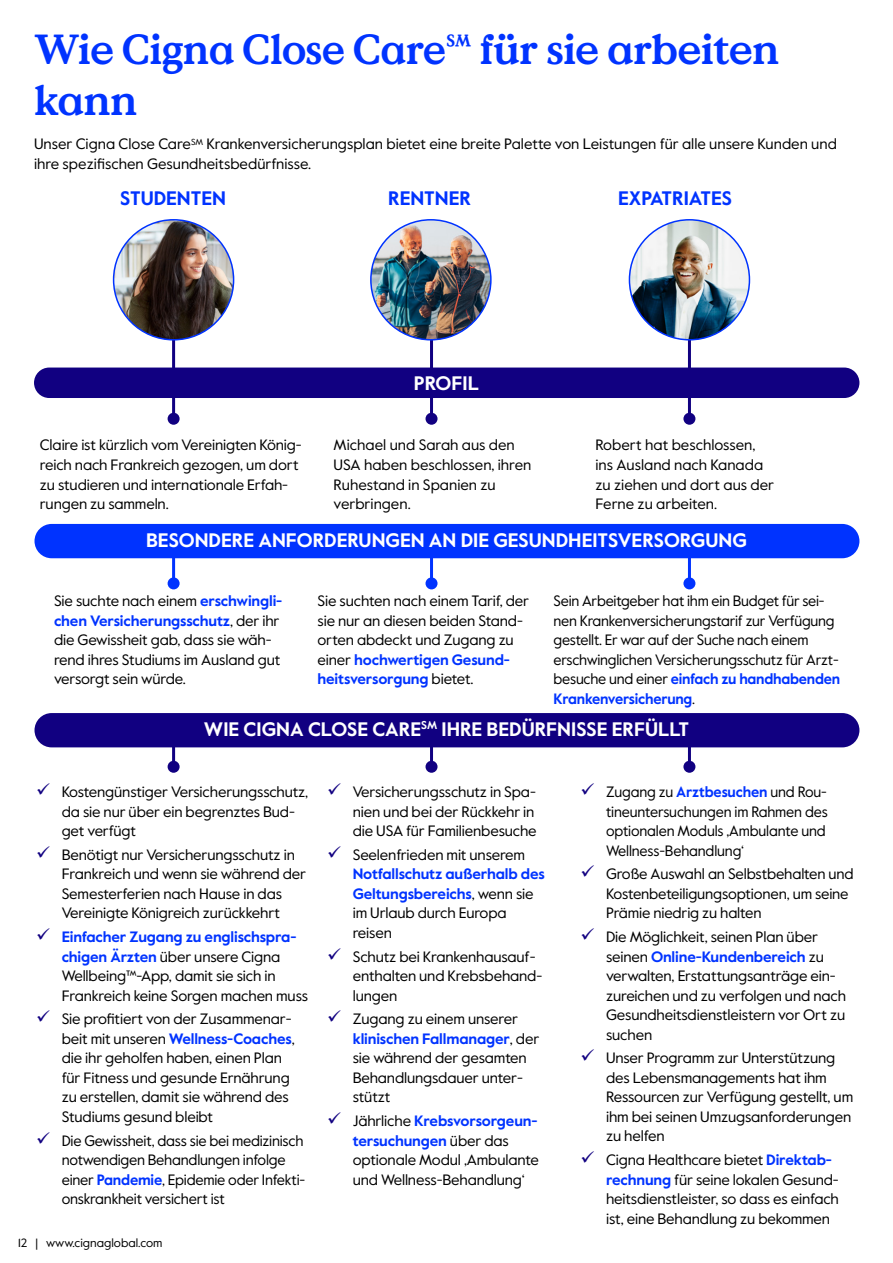
<style>
.page{position:relative;width:893px;height:1263px;background:#fff}
.page>*{position:absolute;margin:0;border:0;box-sizing:border-box;transform-origin:0 0}
.t1{font:700 42px/50.4px "Value Serif Pro";letter-spacing:-.02em;color:#03f}
.t2{font:700 19.5px "Value Sans Pro";color:#fff}
.t3{font:700 19.5px "Value Sans Pro";color:#03f}
.t4{font:15px/19.5px "Value Sans Pro";letter-spacing:-.01em;color:#000}
.t5{font:15px/19.5px "Value Sans Pro";letter-spacing:-.01em;color:#000;scale:.96 1}
.t6{font:12px "Value Sans Pro";color:#000}
.s1{font-weight:700;color:#03f}
.s2{color:#110081}
</style>
<div class="page">
<hr style="left:430px;top:546px;width:3px;height:37px;background:#03f">
<div style="left:425px;top:577px;width:12px;height:12px;background:#03f;border-radius:50%"></div>
<hr style="left:688px;top:546px;width:3px;height:37px;background:#03f">
<div style="left:683px;top:577px;width:12px;height:12px;background:#03f;border-radius:50%"></div>
<hr style="left:172px;top:546px;width:3px;height:37px;background:#03f">
<div style="left:168px;top:577px;width:12px;height:12px;background:#03f;border-radius:50%"></div>
<hr style="left:172px;top:327px;width:3px;height:92px;background:#110081">
<div style="left:168px;top:413px;width:12px;height:12px;background:#110081;border-radius:50%"></div>
<hr style="left:430px;top:327px;width:3px;height:92px;background:#110081">
<div style="left:425px;top:413px;width:12px;height:12px;background:#110081;border-radius:50%"></div>
<hr style="left:688px;top:327px;width:3px;height:92px;background:#110081">
<div style="left:683px;top:413px;width:12px;height:12px;background:#110081;border-radius:50%"></div>
<hr style="left:430px;top:729px;width:3px;height:38px;background:#110081">
<div style="left:425px;top:761px;width:12px;height:12px;background:#110081;border-radius:50%"></div>
<hr style="left:688px;top:729px;width:3px;height:38px;background:#110081">
<div style="left:683px;top:761px;width:12px;height:12px;background:#110081;border-radius:50%"></div>
<hr style="left:172px;top:729px;width:3px;height:38px;background:#110081">
<div style="left:168px;top:761px;width:12px;height:12px;background:#110081;border-radius:50%"></div>
<img style="left:114px;top:220px;width:120px;height:120px;border-radius:60px">
<div style="left:113px;top:219px;width:121px;height:121px;border:2px solid #03f;border-radius:50%"></div>
<img style="left:629px;top:220px;width:120px;height:120px;border-radius:60px">
<div style="left:629px;top:219px;width:121px;height:121px;border:2px solid #03f;border-radius:50%"></div>
<img style="left:371px;top:220px;width:120px;height:120px;border-radius:60px">
<div style="left:370px;top:219px;width:122px;height:121px;border:2px solid #03f;border-radius:50%"></div>
<div style="left:35px;top:524px;width:824px;height:34px;background:#03f;border-radius:17px"></div>
<div style="left:35px;top:713px;width:824px;height:34px;background:#110081;border-radius:17px"></div>
<div style="left:34px;top:368px;width:825px;height:30px;background:#110081;border-radius:15px"></div>
<h1 class="t1" style="left:34px;top:26px;width:747px">Wie Cigna Close Care℠ für sie arbeiten kann</h1>
<p class="t4" style="left:34px;top:135px;width:804px">Unser Cigna Close Care<sup>SM</sup> Krankenversicherungsplan bietet eine breite Palette von Leistungen für alle unsere Kunden und ihre spezifischen Gesundheitsbedürfnisse.</p>
<h2 class="t3" style="left:120px;top:186px;width:107px">STUDENTEN</h2>
<h2 class="t3" style="left:388px;top:186px;width:84px">RENTNER</h2>
<h2 class="t3" style="left:618px;top:186px;width:115px">EXPATRIATES</h2>
<p class="t4" style="left:40px;top:436px;width:263px">Claire ist kürzlich vom Vereinigten König&shy;reich nach Frankreich gezogen, um dort zu studieren und internationale Erfah&shy;rungen zu sammeln.</p>
<h2 class="t2" style="left:414px;top:371px;width:67px">PROFIL</h2>
<p class="t4" style="left:334px;top:436px;width:199px">Michael und Sarah aus den<br>USA haben beschlossen, ihren<br>Ruhestand in Spanien zu verbringen.</p>
<p class="t4" style="left:595px;top:436px;width:180px">Robert hat beschlossen, ins Ausland nach Kanada zu ziehen und dort aus der<br>Ferne zu arbeiten.</p>
<h2 class="t2" style="left:146px;top:529px;width:602px">BESONDERE ANFORDERUNGEN AN DIE GESUNDHEITSVERSORGUNG</h2>
<p class="t4" style="left:54px;top:592px;width:230px">Sie suchte nach einem <span class="s1">erschwingli&shy;chen Versicherungsschutz</span>, der ihr die Gewissheit gab, dass sie wäh&shy;rend ihres Studiums im Ausland gut versorgt sein würde.</p>
<p class="t4" style="left:317px;top:592px;width:213px">Sie suchten nach einem Tarif, der sie nur an diesen beiden Stand&shy;orten abdeckt und Zugang zu einer <span class="s1">hochwertigen Gesund&shy;heitsversorgung</span> bietet.</p>
<p class="t5" style="left:554px;top:592px;width:300px">Sein Arbeitgeber hat ihm ein Budget für sei&shy;nen Krankenversicherungstarif zur Verfügung gestellt. Er war auf der Suche nach einem erschwinglichen Versicherungsschutz für Arzt&shy;besuche und einer <span class="s1">einfach zu handhabenden Krankenversicherung</span>.</p>
<h2 class="t2" style="left:204px;top:717px;width:487px">WIE CIGNA CLOSE CARE<sup>SM</sup> IHRE BEDÜRFNISSE ERFÜLLT</h2>
<p class="t4" style="left:62px;top:782px;width:248px;text-indent:-26px"><span class="s2">✓</span> Kostengünstiger Versicherungsschutz, da sie nur über ein begrenztes Bud&shy;get verfügt</p>
<p class="t4" style="left:62px;top:845px;width:246px;text-indent:-26px"><span class="s2">✓</span> Benötigt nur Versicherungsschutz in Frankreich und wenn sie während der Semesterferien nach Hause in das Vereinigte Königreich zurückkehrt</p>
<p class="t4" style="left:62px;top:927px;width:248px;text-indent:-26px"><span class="s2">✓</span> <span class="s1">Einfacher Zugang zu englischspra&shy;chigen Ärzten</span> über unsere Cigna Wellbeing™-App, damit sie sich in Frankreich keine Sorgen machen muss</p>
<p class="t4" style="left:62px;top:1010px;width:234px;text-indent:-26px"><span class="s2">✓</span> Sie profitiert von der Zusammenar&shy;beit mit unseren <span class="s1">Wellness-Coaches</span>, die ihr geholfen haben, einen Plan für Fitness und gesunde Ernährung zu erstellen, damit sie während des Studiums gesund bleibt</p>
<p class="t4" style="left:62px;top:1131px;width:245px;text-indent:-26px"><span class="s2">✓</span> Die Gewissheit, dass sie bei medizinisch notwendigen Behandlungen infolge einer <span class="s1">Pandemie</span>, Epidemie oder Infekti&shy;onskrankheit versichert ist</p>
<p class="t6" style="left:18px;top:1235px;width:146px">12 | www.cignaglobal.com</p>
<p class="t4" style="left:353px;top:782px;width:186px;text-indent:-26px"><span class="s2">✓</span> Versicherungsschutz in Spa&shy;nien und bei der Rückkehr in die USA für Familienbesuche</p>
<p class="t4" style="left:353px;top:845px;width:194px;text-indent:-26px"><span class="s2">✓</span> Seelenfrieden mit unserem<br><span class="s1">Notfallschutz außerhalb des<br>Geltungsbereichs</span>, wenn sie im Urlaub durch Europa reisen</p>
<p class="t4" style="left:353px;top:947px;width:191px;text-indent:-26px"><span class="s2">✓</span> Schutz bei Krankenhausauf&shy;enthalten und Krebsbehand&shy;lungen</p>
<p class="t4" style="left:353px;top:1010px;width:188px;text-indent:-26px"><span class="s2">✓</span> Zugang zu einem unserer <span class="s1">klinischen Fallmanager</span>, der sie während der gesamten<br>Behandlungsdauer unter&shy;stützt</p>
<p class="t4" style="left:353px;top:1111px;width:188px;text-indent:-26px"><span class="s2">✓</span> Jährliche <span class="s1">Krebsvorsorgeun&shy;tersuchungen</span> über das optionale Modul ‚Ambulante und Wellness-Behandlung‘</p>
<p class="t5" style="left:606px;top:782px;width:232px;text-indent:-26px"><span class="s2">✓</span> Zugang zu <span class="s1">Arztbesuchen</span> und Rou&shy;tineuntersuchungen im Rahmen des optionalen Moduls ‚Ambulante und<br>Wellness-Behandlung‘</p>
<p class="t4" style="left:606px;top:865px;width:249px;text-indent:-26px"><span class="s2">✓</span> Große Auswahl an Selbstbehalten und<br>Kostenbeteiligungsoptionen, um seine<br>Prämie niedrig zu halten</p>
<p class="t4" style="left:606px;top:927px;width:241px;text-indent:-26px"><span class="s2">✓</span> Die Möglichkeit, seinen Plan über seinen <span class="s1">Online-Kundenbereich</span> zu verwalten, Erstattungsanträge ein&shy;zureichen und zu verfolgen und nach<br>Gesundheitsdienstleistern vor Ort zu suchen</p>
<p class="t4" style="left:606px;top:1049px;width:249px;text-indent:-26px"><span class="s2">✓</span> Unser Programm zur Unterstützung des Lebensmanagements hat ihm<br>Ressourcen zur Verfügung gestellt, um ihm bei seinen Umzugsanforderungen zu helfen</p>
<p class="t4" style="left:606px;top:1150px;width:234px;text-indent:-26px"><span class="s2">✓</span> Cigna Healthcare bietet <span class="s1">Direktab&shy;rechnung</span> für seine lokalen Gesund&shy;heitsdienstleister, so dass es einfach ist, eine Behandlung zu bekommen</p>
</div>
